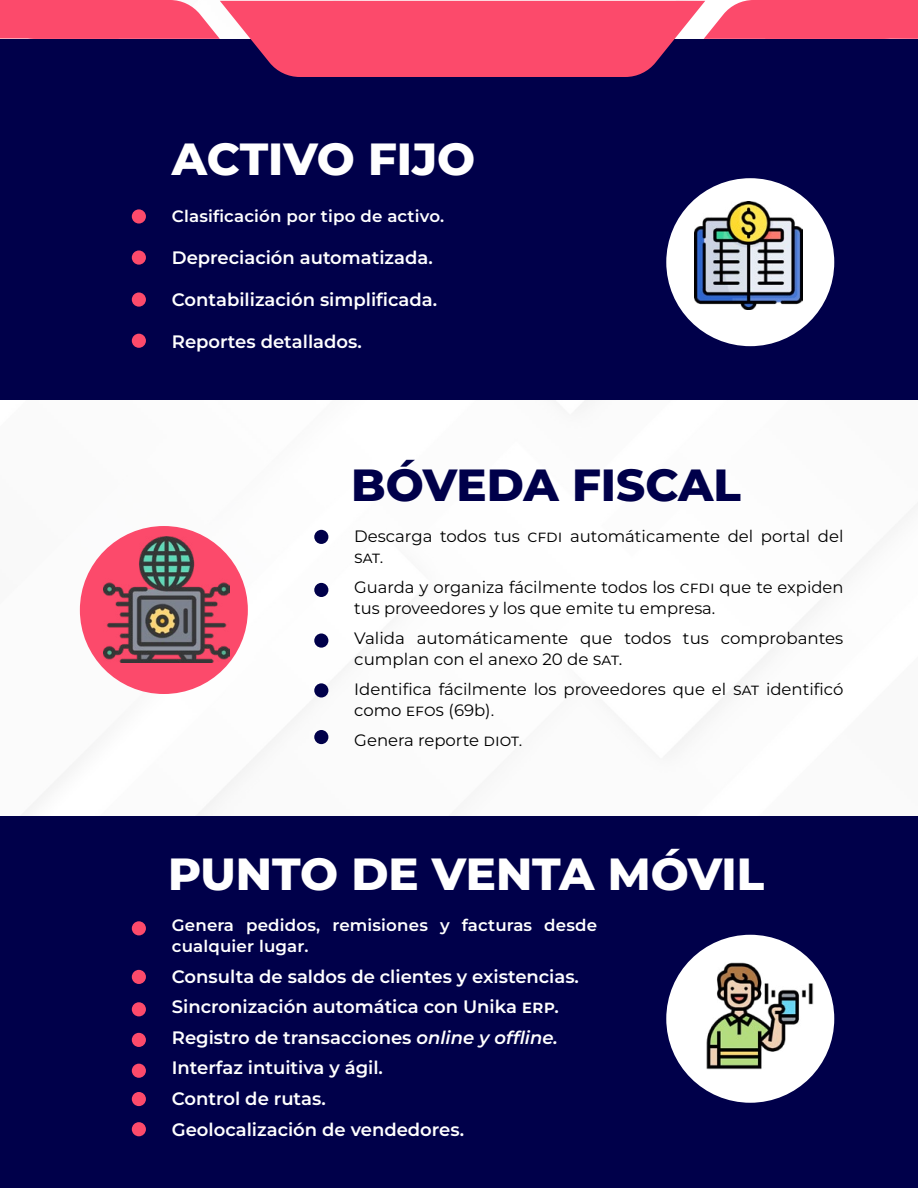
<style>
.page{position:relative;width:918px;height:1188px;background:#fff}
.page>*{position:absolute;margin:0;border:0;box-sizing:border-box;transform-origin:0 0}
.t1{font:800 45px "Montserrat";color:#fff}
.t2{font:800 45px "Montserrat";color:#00004a}
.t3{font:600 18px/30.6px "Montserrat";color:#fff}
.t4{font:16.5px/21px "Montserrat";color:#000}
.t5{font:600 16.5px/21px "Montserrat";letter-spacing:.01em;color:#fff}
.s1{font-style:italic}
</style>
<div class="page">
<div style="left:0;top:39px;width:918px;height:361px;background:#00004a"></div>
<div style="left:0;top:816px;width:918px;height:372px;background:#00004a"></div>
<div style="left:132px;top:209px;width:14px;height:15px;background:#fc4a6b;border-radius:50%"></div>
<div style="left:132px;top:921px;width:14px;height:14px;background:#fc4a6b;border-radius:50%"></div>
<div style="left:132px;top:250px;width:14px;height:15px;background:#fc4a6b;border-radius:50%"></div>
<div style="left:132px;top:970px;width:14px;height:14px;background:#fc4a6b;border-radius:50%"></div>
<div style="left:132px;top:292px;width:14px;height:15px;background:#fc4a6b;border-radius:50%"></div>
<div style="left:132px;top:1002px;width:14px;height:14px;background:#fc4a6b;border-radius:50%"></div>
<div style="left:132px;top:334px;width:14px;height:14px;background:#fc4a6b;border-radius:50%"></div>
<div style="left:132px;top:1033px;width:14px;height:14px;background:#fc4a6b;border-radius:50%"></div>
<div style="left:132px;top:1122px;width:14px;height:14px;background:#fc4a6b;border-radius:50%"></div>
<div style="left:132px;top:1092px;width:14px;height:14px;background:#fc4a6b;border-radius:50%"></div>
<div style="left:132px;top:1064px;width:14px;height:14px;background:#fc4a6b;border-radius:50%"></div>
<div style="left:666px;top:178px;width:168px;height:168px;background:#fff;border-radius:50%"></div>
<img style="left:694px;top:201px;width:108px;height:108px">
<div style="left:666px;top:935px;width:168px;height:168px;background:#fff;border-radius:50%"></div>
<img style="left:706px;top:961px;width:108px;height:108px">
<div style="left:314px;top:530px;width:14px;height:14px;background:#00004a;border-radius:50%"></div>
<div style="left:314px;top:683px;width:14px;height:15px;background:#00004a;border-radius:50%"></div>
<div style="left:314px;top:730px;width:14px;height:14px;background:#00004a;border-radius:50%"></div>
<div style="left:314px;top:633px;width:14px;height:15px;background:#00004a;border-radius:50%"></div>
<div style="left:314px;top:583px;width:14px;height:14px;background:#00004a;border-radius:50%"></div>
<div style="left:80px;top:526px;width:168px;height:168px;background:#fc4a6b;border-radius:50%"></div>
<img style="left:104px;top:537px;width:126px;height:126px">
<svg style="left:0;top:0;width:918px;height:77px"></svg>
<h1 class="t1" style="left:172px;top:126px;width:305px">ACTIVO FIJO</h1>
<p class="t5" style="left:172px;top:205px;width:274px">Clasificación por tipo de activo.</p>
<p class="t3" style="left:172px;top:242px;width:262px">Depreciación automatizada.</p>
<p class="t3" style="left:172px;top:284px;width:267px">Contabilización simplificada.</p>
<p class="t3" style="left:172px;top:325px;width:191px">Reportes detallados.</p>
<h1 class="t2" style="left:351px;top:452px;width:391px">BÓVEDA FISCAL</h1>
<p class="t4" style="left:354px;top:525px;width:491px">Descarga todos tus CFDI automáticamente del portal del<br>SAT.</p>
<p class="t4" style="left:354px;top:576px;width:491px">Guarda y organiza fácilmente todos los CFDI que te expiden tus proveedores y los que emite tu empresa.</p>
<p class="t4" style="left:354px;top:627px;width:491px">Valida automáticamente que todos tus comprobantes cumplan con el anexo 20 de SAT.</p>
<p class="t4" style="left:354px;top:678px;width:491px">Identifica fácilmente los proveedores que el SAT identificó como EFOS (69b).</p>
<p class="t4" style="left:354px;top:729px;width:139px">Genera reporte diot</p>
<p class="t4" style="left:519px;top:729px;width:5px">.</p>
<h1 class="t1" style="left:168px;top:841px;width:598px">PUNTO DE VENTA MÓVIL</h1>
<p class="t5" style="left:172px;top:914px;width:427px">Genera pedidos, remisiones y facturas desde cualquier lugar.</p>
<p class="t3" style="left:172px;top:960px;width:409px">Consulta de saldos de clientes y existencias.<br>Sincronización automática con Unika erp.<br>Registro de transacciones <span class="s1">online y offline.<br></span>Interfaz intuitiva y ágil.<br>Control de rutas.<br>Geolocalización de vendedores.</p>
</div>
